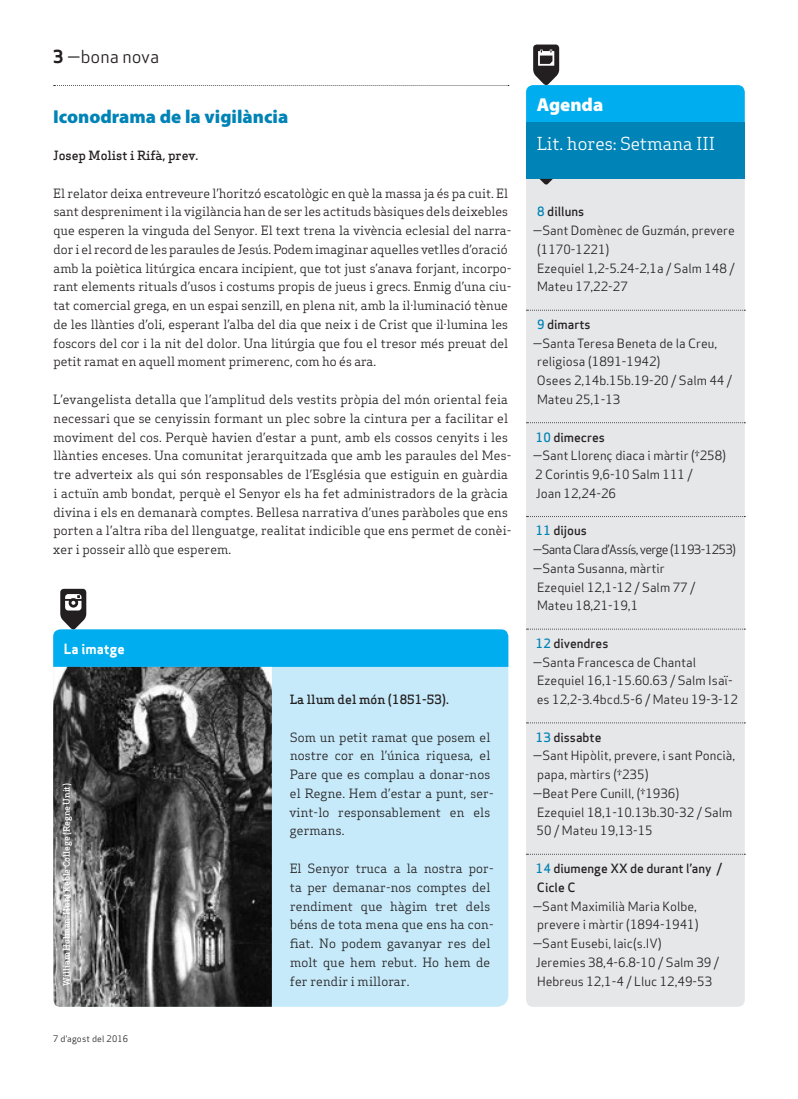
<style>
.page{position:relative;width:798px;height:1099px;background:#fff}
.page>*{position:absolute;margin:0;border:0;box-sizing:border-box;transform-origin:0 0}
.Titular_Petit{font:900 18.75px "Myriad Pro";color:#0083b6}
.Titular_Secció{font:900 18.75px "Myriad Pro";color:#fff}
.Subtitol_Secció{font:17.5px "Apex Serif";color:#fff}
.Capçalera{font:17.5px "Apex Sans Book T";color:#231f20}
.Titular_Secció_Petit{font:13.75px "Apex Sans Bold T";color:#fff}
.Text_General{font:12.5px/18.8px "Apex Serif";letter-spacing:.01em;color:#231f20}
.Text_General-2{font:12.5px/18.8px "Apex Sans Book T";color:#231f20}
.Text_General-3{font:12.5px/18.8px "Apex Sans Medium T";color:#231f20}
.Text_General-4{font:12.5px "Apex Sans Book T";letter-spacing:-.05em;color:#231f20}
.Autors{font:500 12.5px "Apex Serif";color:#231f20}
.Text_General-5{font:500 12.5px "Apex Serif";color:#231f20}
.Peus_fotos{font:500 8.75px "Apex Serif";letter-spacing:-.015em;color:#fff}
.Data_Peu{font:8.75px "Apex Sans Book T";letter-spacing:.02em;color:#231f20}
.s1{font-family:"Apex Sans Bold T"}
.s2{color:#0083b6}
</style>
<div class="page">
<div style="left:526px;top:179px;width:218px;height:827px;background:#e6e7e9"></div>
<svg style="left:526px;top:310px;width:219px;height:1px"></svg>
<svg style="left:526px;top:516px;width:219px;height:1px"></svg>
<svg style="left:526px;top:628px;width:219px;height:1px"></svg>
<svg style="left:526px;top:422px;width:219px;height:1px"></svg>
<svg style="left:526px;top:722px;width:219px;height:1px"></svg>
<svg style="left:526px;top:853px;width:219px;height:1px"></svg>
<svg style="left:54px;top:85px;width:454px;height:1px"></svg>
<div style="left:526px;top:123px;width:218px;height:56px;background:#0083b6"></div>
<svg style="left:526px;top:45px;width:218px;height:78px"></svg>
<svg style="left:539px;top:179px;width:13px;height:6px"></svg>
<div style="left:53px;top:629px;width:455px;height:377px;background:#c6eafa;border-radius:11px"></div>
<img style="left:53px;top:673px;width:219px;height:333px">
<svg style="left:53px;top:589px;width:455px;height:84px"></svg>
<p class="Capçalera" style="left:53px;top:46px;width:107px"><span class="s1">3</span> —bona nova</p>
<p class="Titular_Petit" style="left:53px;top:104px;width:236px">Iconodrama de la vigilància</p>
<p class="Autors" style="left:53px;top:148px;width:146px">Josep Molist i Rifà, prev.</p>
<p class="Text_General" style="left:53px;top:183px;width:459px">El relator deixa entreveure l’horitzó escatològic en què la massa ja és pa cuit. El sant despreniment i la vigilància han de ser les actituds bàsiques dels deixebles que esperen la vinguda del Senyor. El text trena la vivència eclesial del narra&shy;dor i el record de les paraules de Jesús. Podem imaginar aquelles vetlles d’oració amb la poiètica litúrgica encara incipient, que tot just s’anava forjant, incorpo&shy;rant elements rituals d’usos i costums propis de jueus i grecs. Enmig d’una ciu&shy;tat comercial grega, en un espai senzill, en plena nit, amb la il·luminació tènue de les llànties d’oli, esperant l’alba del dia que neix i de Crist que il·lumina les foscors del cor i la nit del dolor. Una litúrgia que fou el tresor més preuat del petit ramat en aquell moment primerenc, com ho és ara.</p>
<p class="Text_General" style="left:53px;top:390px;width:460px">L’evangelista detalla que l’amplitud dels vestits pròpia del món oriental feia necessari que se cenyissin formant un plec sobre la cintura per a facilitar el moviment del cos. Perquè havien d’estar a punt, amb els cossos cenyits i les llànties enceses. Una comunitat jerarquitzada que amb les paraules del Mes&shy;tre adverteix als qui són responsables de l’Església que estiguin en guàrdia i actuïn amb bondat, perquè el Senyor els ha fet administradors de la gràcia divina i els en demanarà comptes. Bellesa narrativa d’unes paràboles que ens porten a l’altra riba del llenguatge, realitat indicible que ens permet de conèi&shy;xer i posseir allò que esperem.</p>
<p class="Titular_Secció_Petit" style="left:64px;top:639px;width:62px">La imatge</p>
<p class="Peus_fotos" style="left:61px;top:985px;width:204px;rotate:-90deg">William Holman. Hunt Keble College (Regne Unit)</p>
<p class="Data_Peu" style="left:53px;top:1032px;width:76px">7 d’agost del 2016</p>
<p class="Text_General-5" style="left:290px;top:691px;width:160px">La llum del món (1851-53).</p>
<p class="Text_General" style="left:289px;top:727px;width:205px">Som un petit ramat que posem el nostre cor en l’única riquesa, el<br>Pare que es complau a donar-nos el Regne. Hem d’estar a punt, ser&shy;vint-lo responsablement en els germans.</p>
<p class="Text_General" style="left:289px;top:858px;width:205px">El Senyor truca a la nostra por&shy;ta per demanar-nos comptes del rendiment que hàgim tret dels béns de tota mena que ens ha con&shy;fiat. No podem gavanyar res del molt que hem rebut. Ho hem de</p>
<p class="Text_General" style="left:289px;top:971px;width:121px">fer rendir i millorar.</p>
<p class="Titular_Secció" style="left:536px;top:92px;width:68px">Agenda</p>
<p class="Subtitol_Secció" style="left:536px;top:133px;width:180px">Lit. hores: Setmana III</p>
<p class="Text_General-3" style="left:537px;top:202px;width:48px"><span class="s2">8</span> dilluns</p>
<p class="Text_General-2" style="left:537px;top:221px;width:199px;text-indent:-4px">—Sant Domènec de Guzmán, prevere (1170-1221)</p>
<p class="Text_General-2" style="left:537px;top:258px;width:199px">Ezequiel 1,2-5.24-2,1a / Salm 148 /<br>Mateu 17,22-27</p>
<p class="Text_General-3" style="left:537px;top:315px;width:55px"><span class="s2">9</span> dimarts</p>
<p class="Text_General-2" style="left:537px;top:333px;width:181px;text-indent:-5px">—Santa Teresa Beneta de la Creu, religiosa (1891-1942)</p>
<p class="Text_General-2" style="left:536px;top:371px;width:197px">Osees 2,14b.15b.19-20 / Salm 44 /<br>Mateu 25,1-13</p>
<p class="Text_General-3" style="left:535px;top:427px;width:70px"><span class="s2">10</span> dimecres</p>
<p class="Text_General-2" style="left:532px;top:446px;width:195px">—Sant Llorenç diaca i màrtir (†258)</p>
<p class="Text_General-2" style="left:535px;top:465px;width:159px">2 Corintis 9,6-10 Salm 111 /</p>
<p class="Text_General-2" style="left:535px;top:483px;width:82px">Joan 12,24-26</p>
<p class="Text_General-3" style="left:535px;top:521px;width:52px"><span class="s2">11</span> dijous</p>
<p class="Text_General-4" style="left:532px;top:541px;width:205px">—Santa Clara d’Assís, verge (1193-1253)</p>
<p class="Text_General-2" style="left:532px;top:558px;width:133px">—Santa Susanna, màrtir</p>
<p class="Text_General-2" style="left:537px;top:577px;width:160px">Ezequiel 12,1-12 / Salm 77 /</p>
<p class="Text_General-2" style="left:537px;top:596px;width:103px">Mateu 18,21-19,1</p>
<p class="Text_General-3" style="left:535px;top:633px;width:74px"><span class="s2">12</span> divendres</p>
<p class="Text_General-2" style="left:532px;top:652px;width:165px">—Santa Francesca de Chantal</p>
<p class="Text_General-2" style="left:536px;top:671px;width:202px">Ezequiel 16,1-15.60.63 / Salm Isaï&shy;es 12,2-3.4bcd.5-6 / Mateu 19-3-12</p>
<p class="Text_General-3" style="left:535px;top:727px;width:67px"><span class="s2">13</span> dissabte</p>
<p class="Text_General-2" style="left:537px;top:746px;width:199px;text-indent:-5px">—Sant Hipòlit, prevere, i sant Poncià, papa, màrtirs (†235)</p>
<p class="Text_General-2" style="left:532px;top:783px;width:148px">—Beat Pere Cunill, (†1936)</p>
<p class="Text_General-2" style="left:536px;top:802px;width:197px">Ezequiel 18,1-10.13b.30-32 / Salm<br>50 / Mateu 19,13-15</p>
<p class="Text_General-3" style="left:535px;top:858px;width:188px"><span class="s2">14</span> diumenge XX de durant l’any /<br>Cicle C</p>
<p class="Text_General-2" style="left:532px;top:896px;width:166px">—Sant Maximilià Maria Kolbe,</p>
<p class="Text_General-2" style="left:537px;top:915px;width:163px">prevere i màrtir (1894-1941)</p>
<p class="Text_General-2" style="left:532px;top:933px;width:131px">—Sant Eusebi, laic(s.IV)</p>
<p class="Text_General-2" style="left:535px;top:952px;width:185px">Jeremies 38,4-6.8-10 / Salm 39 /<br>Hebreus 12,1-4 / Lluc 12,49-53</p>
</div>
